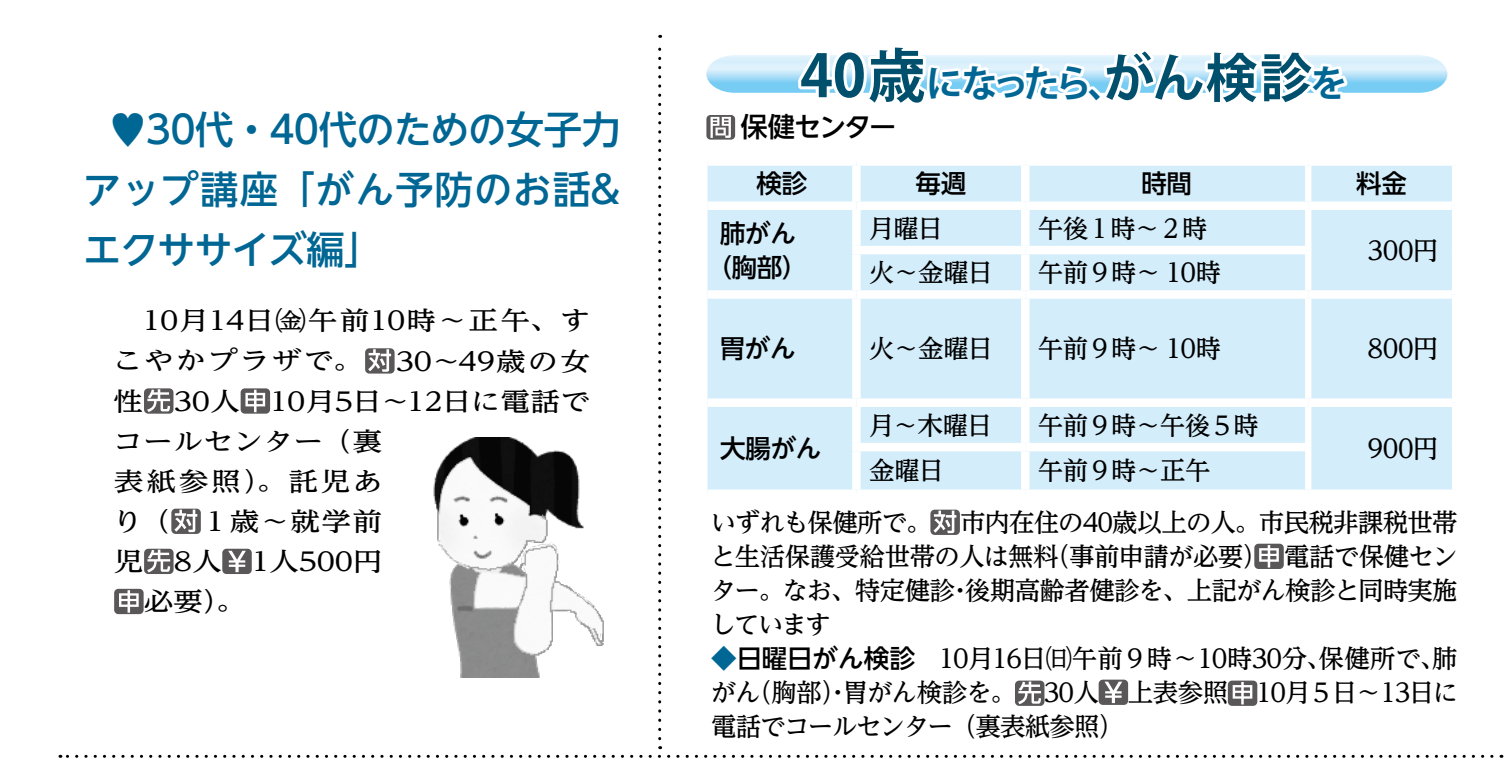
<style>
.page{position:relative;width:1512px;height:761px;background:#fff}
.page>*{position:absolute;margin:0;border:0;box-sizing:border-box;transform-origin:0 0}
.t1{font:500 38.4px/60px "UD Shin Go NT Pro";letter-spacing:-.01em;color:#006694;text-align:justify}
.t2{font:36.9px "Koz Go Pro Bold 90 pv RKSJ H";letter-spacing:-.13em;color:#006694}
.t3{font:27.3px "UD Shin Go NT Pro Medium 90 pv RKSJ H";letter-spacing:-.08em;color:#000}
.t4{font:500 25.5px/33.9px "UD Reimin Pro";letter-spacing:-.025em;color:#000;text-align:justify}
.t5{font:500 25.5px "UD Reimin Pro";letter-spacing:-.025em;color:#000;scale:1.16 1}
.t6{font:500 25.5px/40.2px "UD Reimin Pro";letter-spacing:.045em;color:#000;scale:1.16 1}
.t7{font:500 25.5px/40.2px "UD Reimin Pro";letter-spacing:-.005em;color:#000;text-align:right;scale:1.16 1}
.t8{font:500 25.5px/33.9px "UD Shin Go NT Pro";letter-spacing:-.01em;color:#000;text-align:center}
.t9{font:500 25.5px "UD Reimin Pro";letter-spacing:-.055em;color:#000}
.t10{font:500 25.5px "UD Reimin Pro";letter-spacing:.005em;color:#000;scale:1.16 1}
.s1{font-size:58.2px;color:#00506d}
.s2{font-size:52.2px;color:#00506d}
.s3{color:#006694}
.s4{font-family:"UD Shin Go NT Pro"}
</style>
<div class="page">
<div style="left:708px;top:166px;width:744px;height:323px;background:#d3edfb"></div>
<div style="left:1305px;top:166px;width:6px;height:35px;background:#fff"></div>
<div style="left:1305px;top:210px;width:6px;height:40px;background:#fff"></div>
<div style="left:1305px;top:250px;width:6px;height:40px;background:#fff"></div>
<div style="left:1305px;top:298px;width:6px;height:100px;background:#fff"></div>
<div style="left:1305px;top:407px;width:6px;height:40px;background:#fff"></div>
<div style="left:1305px;top:447px;width:6px;height:42px;background:#fff"></div>
<div style="left:852px;top:166px;width:9px;height:35px;background:#fff"></div>
<div style="left:1021px;top:166px;width:9px;height:35px;background:#fff"></div>
<div style="left:708px;top:201px;width:148px;height:9px;background:#fff"></div>
<div style="left:856px;top:201px;width:169px;height:9px;background:#fff"></div>
<div style="left:852px;top:210px;width:9px;height:36px;background:#fff"></div>
<div style="left:1025px;top:201px;width:283px;height:9px;background:#fff"></div>
<div style="left:1021px;top:210px;width:9px;height:36px;background:#fff"></div>
<div style="left:1308px;top:201px;width:144px;height:9px;background:#fff"></div>
<div style="left:852px;top:246px;width:173px;height:8px;background:#fff"></div>
<div style="left:852px;top:254px;width:9px;height:36px;background:#fff"></div>
<div style="left:1025px;top:246px;width:280px;height:8px;background:#fff"></div>
<div style="left:1021px;top:254px;width:9px;height:36px;background:#fff"></div>
<div style="left:708px;top:290px;width:148px;height:8px;background:#fff"></div>
<div style="left:856px;top:290px;width:169px;height:8px;background:#fff"></div>
<div style="left:852px;top:298px;width:9px;height:100px;background:#fff"></div>
<div style="left:1025px;top:290px;width:283px;height:8px;background:#fff"></div>
<div style="left:1021px;top:298px;width:9px;height:100px;background:#fff"></div>
<div style="left:1308px;top:290px;width:144px;height:8px;background:#fff"></div>
<div style="left:708px;top:398px;width:148px;height:9px;background:#fff"></div>
<div style="left:856px;top:398px;width:169px;height:9px;background:#fff"></div>
<div style="left:852px;top:407px;width:9px;height:35px;background:#fff"></div>
<div style="left:1025px;top:398px;width:283px;height:9px;background:#fff"></div>
<div style="left:1021px;top:407px;width:9px;height:35px;background:#fff"></div>
<div style="left:1308px;top:398px;width:144px;height:9px;background:#fff"></div>
<div style="left:852px;top:442px;width:173px;height:9px;background:#fff"></div>
<div style="left:852px;top:451px;width:9px;height:38px;background:#fff"></div>
<div style="left:1025px;top:442px;width:280px;height:9px;background:#fff"></div>
<div style="left:1021px;top:451px;width:9px;height:38px;background:#fff"></div>
<div style="left:706px;top:115px;width:29px;height:24px;background:#595757;border-radius:4px"></div>
<svg style="left:706px;top:55px;width:741px;height:83px"></svg>
<div style="left:930px;top:509px;width:30px;height:25px;background:#595757;border-radius:4px"></div>
<svg style="left:933px;top:510px;width:23px;height:23px"></svg>
<div style="left:1254px;top:543px;width:30px;height:25px;background:#595757;border-radius:4px"></div>
<svg style="left:1259px;top:545px;width:20px;height:22px"></svg>
<div style="left:1015px;top:680px;width:29px;height:25px;background:#595757;border-radius:4px"></div>
<svg style="left:1018px;top:681px;width:23px;height:23px"></svg>
<div style="left:1099px;top:679px;width:29px;height:25px;background:#595757;border-radius:4px"></div>
<svg style="left:1104px;top:681px;width:18px;height:21px"></svg>
<svg style="left:1228px;top:680px;width:29px;height:25px"></svg>
<svg style="left:1233px;top:681px;width:19px;height:23px"></svg>
<svg style="left:60px;top:754px;width:1432px;height:3px"></svg>
<div style="left:365px;top:348px;width:30px;height:25px;background:#595757;border-radius:4px"></div>
<svg style="left:368px;top:349px;width:23px;height:22px"></svg>
<div style="left:144px;top:388px;width:29px;height:25px;background:#595757;border-radius:4px"></div>
<svg style="left:147px;top:389px;width:23px;height:23px"></svg>
<div style="left:241px;top:388px;width:29px;height:25px;background:#595757;border-radius:4px"></div>
<svg style="left:245px;top:389px;width:20px;height:23px"></svg>
<div style="left:171px;top:508px;width:30px;height:25px;background:#595757;border-radius:4px"></div>
<svg style="left:174px;top:509px;width:23px;height:23px"></svg>
<div style="left:144px;top:548px;width:30px;height:25px;background:#595757;border-radius:4px"></div>
<svg style="left:147px;top:549px;width:23px;height:23px"></svg>
<div style="left:222px;top:548px;width:30px;height:25px;background:#595757;border-radius:4px"></div>
<svg style="left:228px;top:550px;width:18px;height:22px"></svg>
<div style="left:114px;top:588px;width:30px;height:26px;background:#595757;border-radius:4px"></div>
<svg style="left:119px;top:590px;width:20px;height:22px"></svg>
<img style="left:433px;top:437px;width:171px;height:240px">
<svg style="left:658px;top:35px;width:3px;height:703px"></svg>
<h1 class="t1" style="left:83px;top:98px;width:538px;text-indent:25px">♥30代・40代のための女子力アップ講座「がん予防のお話&amp;エクササイズ編」</h1>
<p class="t6" style="left:113px;top:300px;width:413px;text-indent:30px">10月14日㈮午前10時～正午、すこやかプラザで。</p>
<p class="t7" style="left:114px;top:340px;width:412px">30～49歳の女<br>性 30人 10月5日～12日に電話で</p>
<p class="t10" style="left:113px;top:420px;width:233px">コールセンター（裏</p>
<p class="t5" style="left:114px;top:460px;width:233px">表紙参照）。託児あ</p>
<p class="t5" style="left:113px;top:500px;width:234px">り（ １歳～就学前</p>
<p class="t5" style="left:114px;top:540px;width:233px">児 8人 1人500円</p>
<p class="t5" style="left:144px;top:580px;width:90px">必要）。</p>
<h2 class="t2" style="left:800px;top:60px;width:549px"><span class="s1">40歳</span>になったら、<span class="s2">がん検診</span>を</h2>
<p class="t3" style="left:741px;top:104px;width:157px">保健センター</p>
<p class="t8" style="left:757px;top:166px;width:52px">検診</p>
<p class="t8" style="left:915px;top:166px;width:52px">毎週</p>
<p class="t8" style="left:1142px;top:166px;width:52px">時間</p>
<p class="t8" style="left:1356px;top:166px;width:52px">料金</p>
<p class="t8" style="left:706px;top:215px;width:103px">肺がん（胸部）</p>
<p class="t4" style="left:869px;top:210px;width:76px">月曜日</p>
<p class="t4" style="left:1038px;top:210px;width:171px">午後１時～２時</p>
<p class="t4" style="left:1368px;top:232px;width:72px">300円</p>
<p class="t4" style="left:869px;top:254px;width:126px">火～金曜日</p>
<p class="t4" style="left:1038px;top:254px;width:185px">午前９時～ 10時</p>
<p class="t8" style="left:720px;top:331px;width:77px">胃がん</p>
<p class="t4" style="left:869px;top:331px;width:126px">火～金曜日</p>
<p class="t4" style="left:1038px;top:331px;width:185px">午前９時～ 10時</p>
<p class="t4" style="left:1368px;top:331px;width:72px">800円</p>
<p class="t8" style="left:720px;top:430px;width:103px">大腸がん</p>
<p class="t4" style="left:869px;top:407px;width:125px">月～木曜日</p>
<p class="t9" style="left:1038px;top:404px;width:222px">午前９時～午後５時</p>
<p class="t4" style="left:869px;top:452px;width:76px">金曜日</p>
<p class="t4" style="left:1038px;top:452px;width:174px">午前９時～正午</p>
<p class="t4" style="left:1368px;top:430px;width:72px">900円</p>
<p class="t4" style="left:710px;top:504px;width:749px">いずれも保健所で。 市内在住の40歳以上の人。市民税非課税世帯と生活保護受給世帯の人は無料（事前申請が必要） 電話で保健センター。なお、特定健診・後期高齢者健診を、上記がん検診と同時実施しています</p>
<p class="t4" style="left:711px;top:640px;width:749px"><span class="s3">◆</span><span class="s4">日曜日がん検診</span>　10月16日㈰午前９時～10時30分、保健所で、肺がん（胸部）・胃がん検診を。 30人 上表参照 10月５日～13日に電話でコールセンター（裏表紙参照）</p>
</div>
